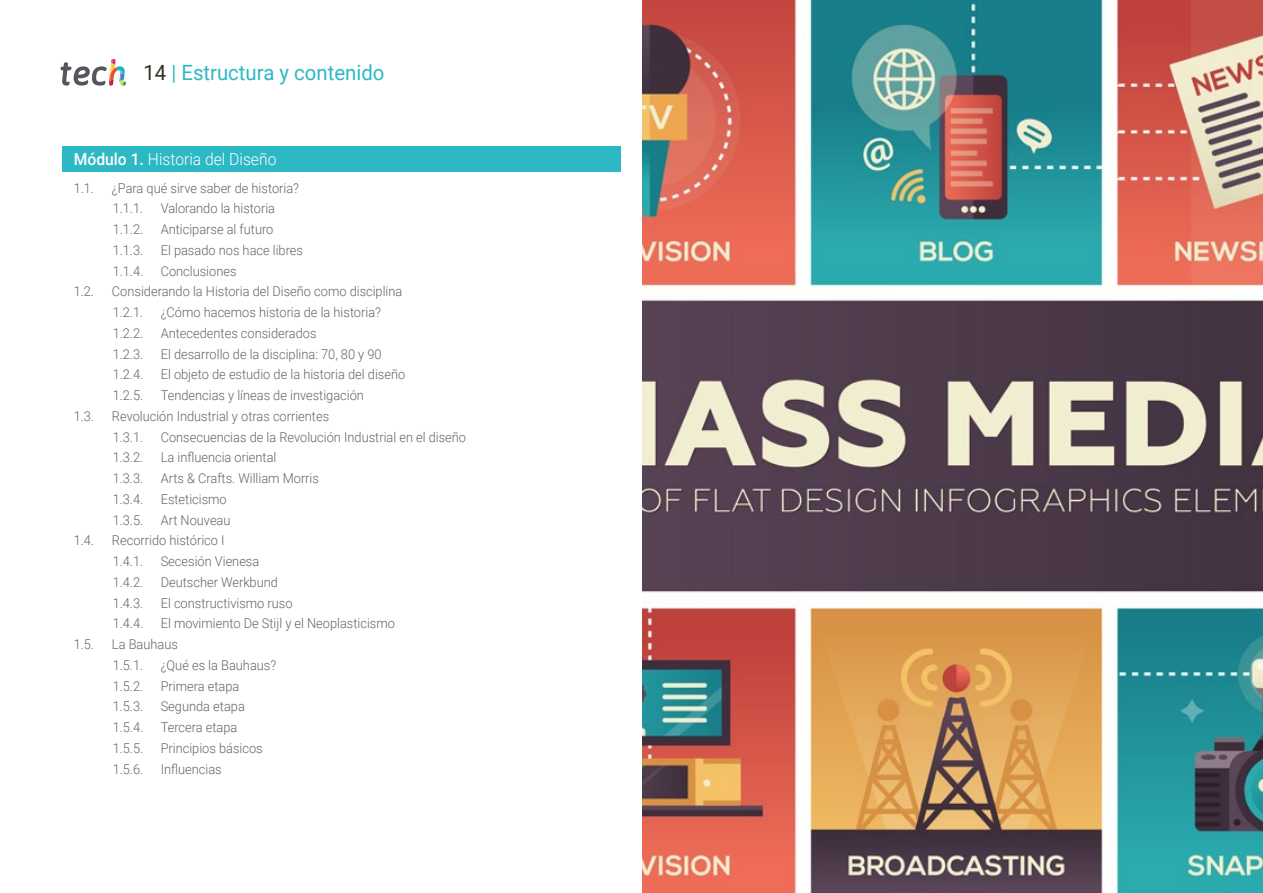
<style>
.page{position:relative;width:1263px;height:893px;background:#fff}
.page>*{position:absolute;margin:0;border:0;box-sizing:border-box;transform-origin:0 0}
.t1{font:21px "Roboto";color:#2db8c5}
.t2{font:300 16.5px "Roboto";color:#fff;scale:.95 1}
.t3{font:300 13.5px/20.7px "Roboto";color:#61646a;scale:.95 1}
.s1{color:#312e20}
.s2{font-weight:500}
</style>
<div class="page">
<div style="left:63px;top:147px;width:558px;height:25px;background:#2db8c5"></div>
<svg style="left:61px;top:59px;width:65px;height:27px"></svg>
<img style="left:642px;top:0;width:621px;height:893px">
<h1 class="t1" style="left:144px;top:57px;width:242px"><span class="s1">14</span> | Estructura y contenido</h1>
<p class="t2" style="left:74px;top:148px;width:215px"><span class="s2">Módulo 1.</span> Historia del Diseño</p>
<p class="t3" style="left:74px;top:177px;width:23px">1.1.</p>
<p class="t3" style="left:112px;top:177px;width:198px">¿Para qué sirve saber de historia?<br>1.1.1.</p>
<p class="t3" style="left:161px;top:198px;width:122px">Valorando la historia</p>
<p class="t3" style="left:113px;top:218px;width:34px">1.1.2.</p>
<p class="t3" style="left:161px;top:218px;width:120px">Anticiparse al futuro</p>
<p class="t3" style="left:113px;top:239px;width:34px">1.1.3.</p>
<p class="t3" style="left:161px;top:239px;width:151px">El pasado nos hace libres</p>
<p class="t3" style="left:113px;top:260px;width:34px">1.1.4.</p>
<p class="t3" style="left:161px;top:260px;width:81px">Conclusiones</p>
<p class="t3" style="left:74px;top:281px;width:23px">1.2.</p>
<p class="t3" style="left:112px;top:281px;width:307px">Considerando la Historia del Diseño como disciplina<br>1.2.1.</p>
<p class="t3" style="left:161px;top:301px;width:233px">¿Cómo hacemos historia de la historia?</p>
<p class="t3" style="left:113px;top:322px;width:34px">1.2.2.</p>
<p class="t3" style="left:161px;top:322px;width:166px">Antecedentes considerados</p>
<p class="t3" style="left:113px;top:343px;width:34px">1.2.3.</p>
<p class="t3" style="left:161px;top:343px;width:234px">El desarrollo de la disciplina: 70, 80 y 90</p>
<p class="t3" style="left:113px;top:364px;width:34px">1.2.4.</p>
<p class="t3" style="left:161px;top:364px;width:259px">El objeto de estudio de la historia del diseño</p>
<p class="t3" style="left:113px;top:384px;width:34px">1.2.5.</p>
<p class="t3" style="left:161px;top:384px;width:215px">Tendencias y líneas de investigación</p>
<p class="t3" style="left:74px;top:405px;width:23px">1.3.</p>
<p class="t3" style="left:112px;top:405px;width:230px">Revolución Industrial y otras corrientes<br>1.3.1.</p>
<p class="t3" style="left:161px;top:426px;width:323px">Consecuencias de la Revolución Industrial en el diseño</p>
<p class="t3" style="left:113px;top:447px;width:34px">1.3.2.</p>
<p class="t3" style="left:161px;top:447px;width:123px">La influencia oriental</p>
<p class="t3" style="left:113px;top:467px;width:34px">1.3.3.</p>
<p class="t3" style="left:161px;top:467px;width:168px">Arts &amp; Crafts. William Morris</p>
<p class="t3" style="left:113px;top:488px;width:34px">1.3.4.</p>
<p class="t3" style="left:161px;top:488px;width:71px">Esteticismo</p>
<p class="t3" style="left:113px;top:509px;width:34px">1.3.5.</p>
<p class="t3" style="left:161px;top:509px;width:75px">Art Nouveau</p>
<p class="t3" style="left:74px;top:530px;width:23px">1.4.</p>
<p class="t3" style="left:112px;top:530px;width:120px">Recorrido histórico I<br>1.4.1.</p>
<p class="t3" style="left:161px;top:550px;width:105px">Secesión Vienesa</p>
<p class="t3" style="left:113px;top:571px;width:34px">1.4.2.</p>
<p class="t3" style="left:161px;top:571px;width:125px">Deutscher Werkbund</p>
<p class="t3" style="left:113px;top:592px;width:34px">1.4.3.</p>
<p class="t3" style="left:161px;top:592px;width:140px">El constructivismo ruso</p>
<p class="t3" style="left:113px;top:613px;width:34px">1.4.4.</p>
<p class="t3" style="left:161px;top:613px;width:248px">El movimiento De Stijl y el Neoplasticismo</p>
<p class="t3" style="left:74px;top:633px;width:23px">1.5.</p>
<p class="t3" style="left:112px;top:633px;width:71px">La Bauhaus<br>1.5.1.</p>
<p class="t3" style="left:161px;top:654px;width:123px">¿Qué es la Bauhaus?</p>
<p class="t3" style="left:113px;top:675px;width:34px">1.5.2.</p>
<p class="t3" style="left:161px;top:675px;width:84px">Primera etapa</p>
<p class="t3" style="left:113px;top:696px;width:34px">1.5.3.</p>
<p class="t3" style="left:161px;top:696px;width:90px">Segunda etapa</p>
<p class="t3" style="left:113px;top:716px;width:34px">1.5.4.</p>
<p class="t3" style="left:161px;top:716px;width:82px">Tercera etapa</p>
<p class="t3" style="left:113px;top:737px;width:34px">1.5.5.</p>
<p class="t3" style="left:161px;top:737px;width:109px">Principios básicos</p>
<p class="t3" style="left:113px;top:758px;width:34px">1.5.6.</p>
<p class="t3" style="left:161px;top:758px;width:66px">Influencias</p>
</div>
